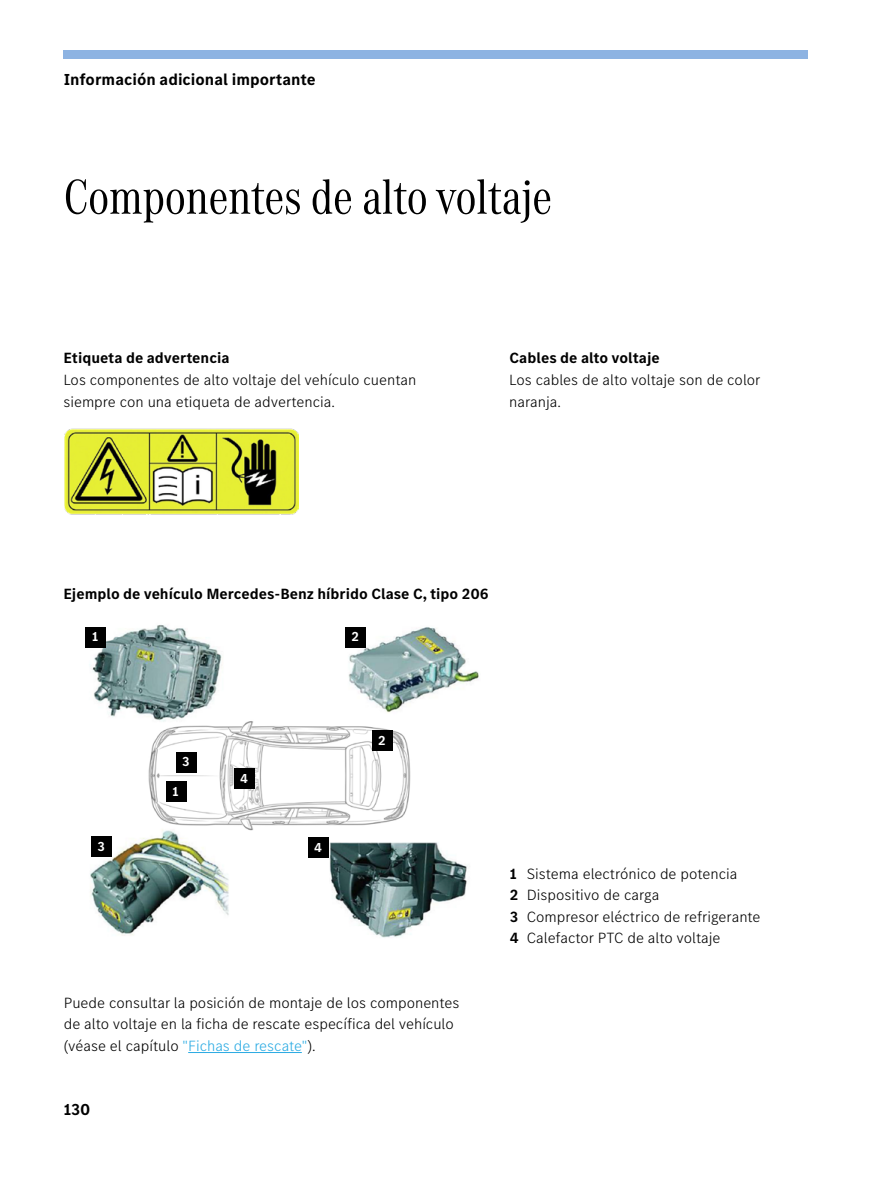
<style>
.page{position:relative;width:893px;height:1191px;background:#fff}
.page>*{position:absolute;margin:0;border:0;box-sizing:border-box;transform-origin:0 0}
.t1{font:51px "MB Corpo A Title Cond";color:#000}
.t2{font:700 16.5px "MB Corpo S Text";color:#000}
.t3{font:300 15.3px/21.5px "MB Corpo S Text";color:#000}
.t4{font:700 15.3px "MB Corpo S Text";color:#000}
.t5{font:700 13.5px "MB Corpo S Text";color:#fff}
.s1{color:#2babe3}
.s2{font-weight:700}
</style>
<div class="page">
<div style="left:64px;top:50px;width:744px;height:8px;background:#8db3e2"></div>
<hr style="left:188px;top:1052px;width:114px;height:1px;background:#2babe3">
<img style="left:64px;top:428px;width:234px;height:86px">
<img style="left:85px;top:625px;width:394px;height:313px">
<div style="left:85px;top:627px;width:21px;height:20px;background:#000"></div>
<div style="left:166px;top:781px;width:20px;height:21px;background:#000"></div>
<div style="left:372px;top:730px;width:21px;height:21px;background:#000"></div>
<div style="left:345px;top:627px;width:21px;height:20px;background:#000"></div>
<div style="left:176px;top:752px;width:20px;height:20px;background:#000"></div>
<div style="left:91px;top:836px;width:21px;height:21px;background:#000"></div>
<div style="left:308px;top:837px;width:21px;height:21px;background:#000"></div>
<div style="left:234px;top:768px;width:21px;height:20px;background:#000"></div>
<p class="t2" style="left:64px;top:69px;width:254px">Información adicional importante</p>
<h1 class="t1" style="left:64px;top:163px;width:490px">Componentes de alto voltaje</h1>
<p class="t4" style="left:63px;top:347px;width:168px">Etiqueta de advertencia</p>
<p class="t4" style="left:510px;top:347px;width:152px">Cables de alto voltaje</p>
<p class="t3" style="left:63px;top:369px;width:355px">Los componentes de alto voltaje del vehículo cuentan siempre con una etiqueta de advertencia.</p>
<p class="t3" style="left:509px;top:369px;width:253px">Los cables de alto voltaje son de color naranja.</p>
<p class="t4" style="left:63px;top:583px;width:427px">Ejemplo de vehículo Mercedes-Benz híbrido Clase C, tipo 206</p>
<p class="t5" style="left:92px;top:628px;width:8px">1</p>
<p class="t5" style="left:352px;top:628px;width:9px">2</p>
<p class="t5" style="left:182px;top:753px;width:9px">3</p>
<p class="t5" style="left:173px;top:782px;width:8px">1</p>
<p class="t5" style="left:240px;top:769px;width:9px">4</p>
<p class="t5" style="left:97px;top:837px;width:9px">3</p>
<p class="t5" style="left:314px;top:838px;width:9px">4</p>
<p class="t5" style="left:378px;top:731px;width:9px">2</p>
<p class="t3" style="left:64px;top:991px;width:397px">Puede consultar la posición de montaje de los componentes de alto voltaje en la ficha de rescate específica del vehículo (véase el capítulo <span class="s1">"Fichas de rescate"</span>).</p>
<p class="t2" style="left:64px;top:1098px;width:28px">130</p>
<p class="t3" style="left:510px;top:862px;width:252px"><span class="s2">1</span> Sistema electrónico de potencia<br><span class="s2">2</span> Dispositivo de carga<br><span class="s2">3</span> Compresor eléctrico de refrigerante<br><span class="s2">4</span> Calefactor PTC de alto voltaje</p>
</div>
